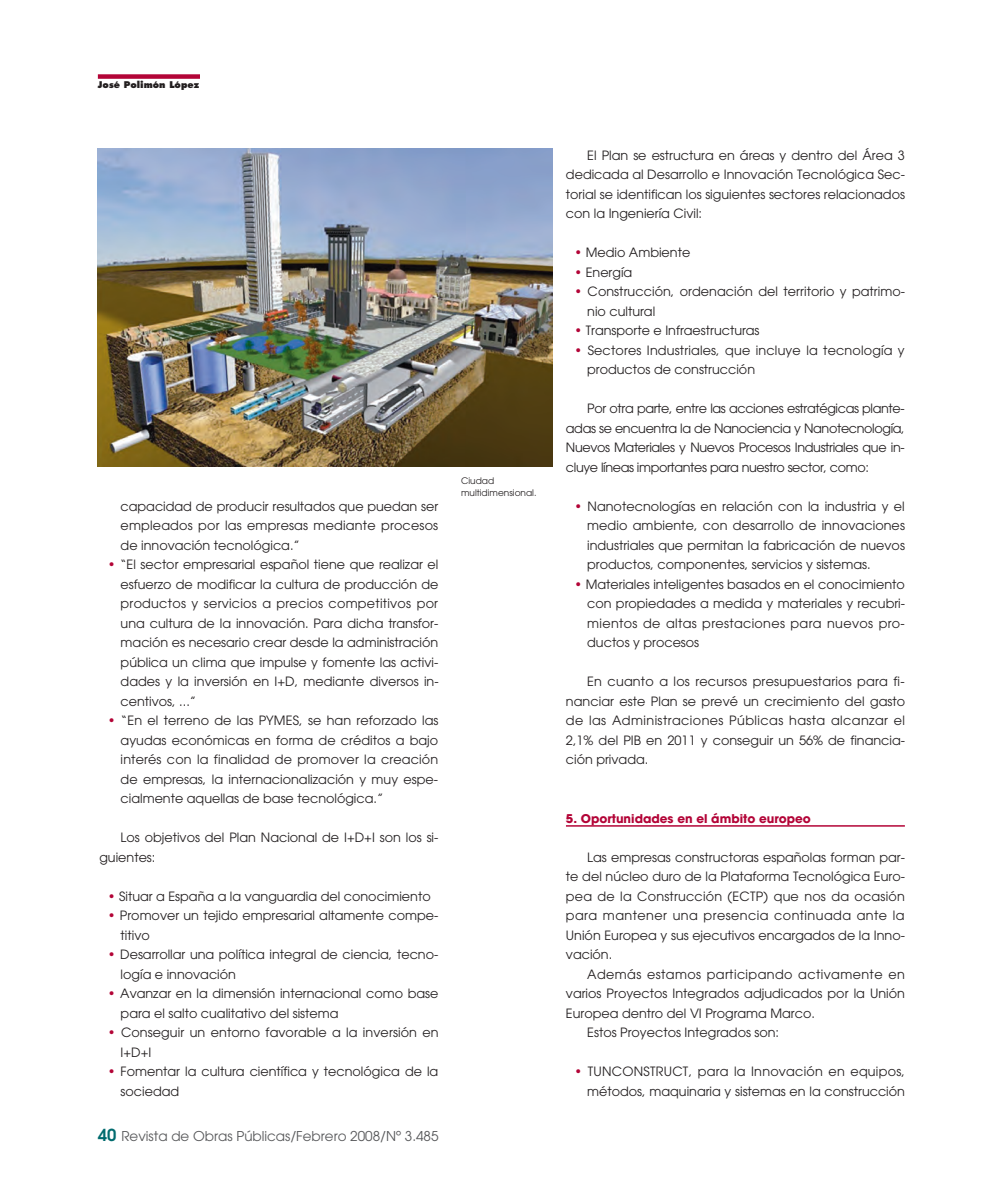
<style>
.page{position:relative;width:983px;height:1195px;background:#fff}
.page>*{position:absolute;margin:0;border:0;box-sizing:border-box;transform-origin:0 0}
.t1{font:13.5px "Avant Garde";color:#57585a}
.t2{font:12.75px/19.5px "Avant Garde";color:#231f20;text-align:justify}
.t3{font:12.75px "Avant Garde";letter-spacing:.03em;color:#231f20}
.t4{font:700 12px "Avant Garde";color:#b30437}
.t5{font:9px/12px "Avant Garde";color:#231f20}
.t6{font:800 9px "Futura";color:#231f20}
.s1{color:#b30437}
.s2{font-weight:600;font-size:16.5px;color:#006b6e}
</style>
<div class="page">
<hr style="left:566px;top:825px;width:338px;height:2px;background:#b30437">
<div style="left:98px;top:74px;width:102px;height:5px;background:#b30437"></div>
<img style="left:98px;top:149px;width:454px;height:317px">
<p class="t6" style="left:98px;top:81px;width:103px">José Polimón López</p>
<p class="t2" style="left:121px;top:498px;width:319px">capacidad de producir resultados que puedan ser empleados por las empresas mediante procesos de innovación tecnológica.”</p>
<p class="t2" style="left:121px;top:556px;width:319px;text-indent:-13px"><span class="s1">•</span> “El sector empresarial español tiene que realizar el esfuerzo de modificar la cultura de producción de productos y servicios a precios competitivos por una cultura de la innovación. Para dicha transfor&shy;mación es necesario crear desde la administración pública un clima que impulse y fomente las activi&shy;dades y la inversión en I+D, mediante diversos in&shy;centivos, ...”</p>
<p class="t2" style="left:121px;top:712px;width:319px;text-indent:-13px"><span class="s1">•</span> “En el terreno de las PYMES, se han reforzado las ayudas económicas en forma de créditos a bajo interés con la finalidad de promover la creación de empresas, la internacionalización y muy espe&shy;cialmente aquellas de base tecnológica.”</p>
<p class="t2" style="left:99px;top:829px;width:340px;text-indent:21px">Los objetivos del Plan Nacional de I+D+I son los si&shy;guientes:</p>
<p class="t2" style="left:108px;top:888px;width:324px"><span class="s1">•</span> Situar a España a la vanguardia del conocimiento</p>
<p class="t2" style="left:121px;top:907px;width:319px;text-indent:-13px"><span class="s1">•</span> Promover un tejido empresarial altamente compe&shy;titivo</p>
<p class="t2" style="left:121px;top:946px;width:319px;text-indent:-13px"><span class="s1">•</span> Desarrollar una política integral de ciencia, tecno&shy;logía e innovación</p>
<p class="t2" style="left:121px;top:985px;width:319px;text-indent:-13px"><span class="s1">•</span> Avanzar en la dimensión internacional como base para el salto cualitativo del sistema</p>
<p class="t2" style="left:121px;top:1024px;width:319px;text-indent:-13px"><span class="s1">•</span> Conseguir un entorno favorable a la inversión en<br>I+D+I</p>
<p class="t2" style="left:121px;top:1063px;width:319px;text-indent:-13px"><span class="s1">•</span> Fomentar la cultura científica y tecnológica de la sociedad</p>
<p class="t1" style="left:98px;top:1130px;width:342px"><span class="s2">40</span> Revista de Obras Públicas/Febrero 2008/Nº 3.485</p>
<p class="t5" style="left:461px;top:476px;width:77px">Ciudad multidimensional.</p>
<p class="t2" style="left:566px;top:147px;width:340px;text-indent:21px">El Plan se estructura en áreas y dentro del Área 3 dedicada al Desarrollo e Innovación Tecnológica Sec&shy;torial se identifican los siguientes sectores relacionados con la Ingeniería Civil:</p>
<p class="t2" style="left:574px;top:244px;width:117px"><span class="s1">•</span> Medio Ambiente</p>
<p class="t2" style="left:574px;top:264px;width:59px"><span class="s1">•</span> Energía</p>
<p class="t2" style="left:587px;top:283px;width:319px;text-indent:-13px"><span class="s1">•</span> Construcción, ordenación del territorio y patrimo&shy;nio cultural</p>
<p class="t2" style="left:574px;top:322px;width:186px"><span class="s1">•</span> Transporte e Infraestructuras</p>
<p class="t2" style="left:587px;top:342px;width:319px;text-indent:-13px"><span class="s1">•</span> Sectores Industriales, que incluye la tecnología y productos de construcción</p>
<p class="t2" style="left:566px;top:400px;width:340px;text-indent:21px">Por otra parte, entre las acciones estratégicas plante&shy;adas se encuentra la de Nanociencia y Nanotecnología, Nuevos Materiales y Nuevos Procesos Industriales que in&shy;cluye líneas importantes para nuestro sector, como:</p>
<p class="t2" style="left:587px;top:498px;width:319px;text-indent:-13px"><span class="s1">•</span> Nanotecnologías en relación con la industria y el medio ambiente, con desarrollo de innovaciones industriales que permitan la fabricación de nuevos productos, componentes, servicios y sistemas.</p>
<p class="t2" style="left:587px;top:576px;width:319px;text-indent:-13px"><span class="s1">•</span> Materiales inteligentes basados en el conocimiento con propiedades a medida y materiales y recubri&shy;mientos de altas prestaciones para nuevos pro&shy;ductos y procesos</p>
<p class="t2" style="left:566px;top:673px;width:340px;text-indent:21px">En cuanto a los recursos presupuestarios para fi&shy;nanciar este Plan se prevé un crecimiento del gasto de las Administraciones Públicas hasta alcanzar el 2,1% del PIB en 2011 y conseguir un 56% de financia&shy;ción privada.</p>
<p class="t4" style="left:566px;top:814px;width:246px">5. Oportunidades en el ámbito europeo</p>
<p class="t2" style="left:566px;top:849px;width:340px;text-indent:21px">Las empresas constructoras españolas forman par&shy;te del núcleo duro de la Plataforma Tecnológica Euro&shy;pea de la Construcción (ECTP) que nos da ocasión para mantener una presencia continuada ante la Unión Europea y sus ejecutivos encargados de la Inno&shy;vación.</p>
<p class="t3" style="left:587px;top:969px;width:319px">Además estamos participando activamente en</p>
<p class="t2" style="left:566px;top:985px;width:340px">varios Proyectos Integrados adjudicados por la Unión</p>
<p class="t2" style="left:566px;top:1005px;width:250px">Europea dentro del VI Programa Marco.</p>
<p class="t2" style="left:587px;top:1024px;width:193px">Estos Proyectos Integrados son:</p>
<p class="t2" style="left:574px;top:1063px;width:332px;text-align:right"><span class="s1">•</span> TUNCONSTRUCT, para la Innovación en equipos, métodos, maquinaria y sistemas en la construcción</p>
</div>
